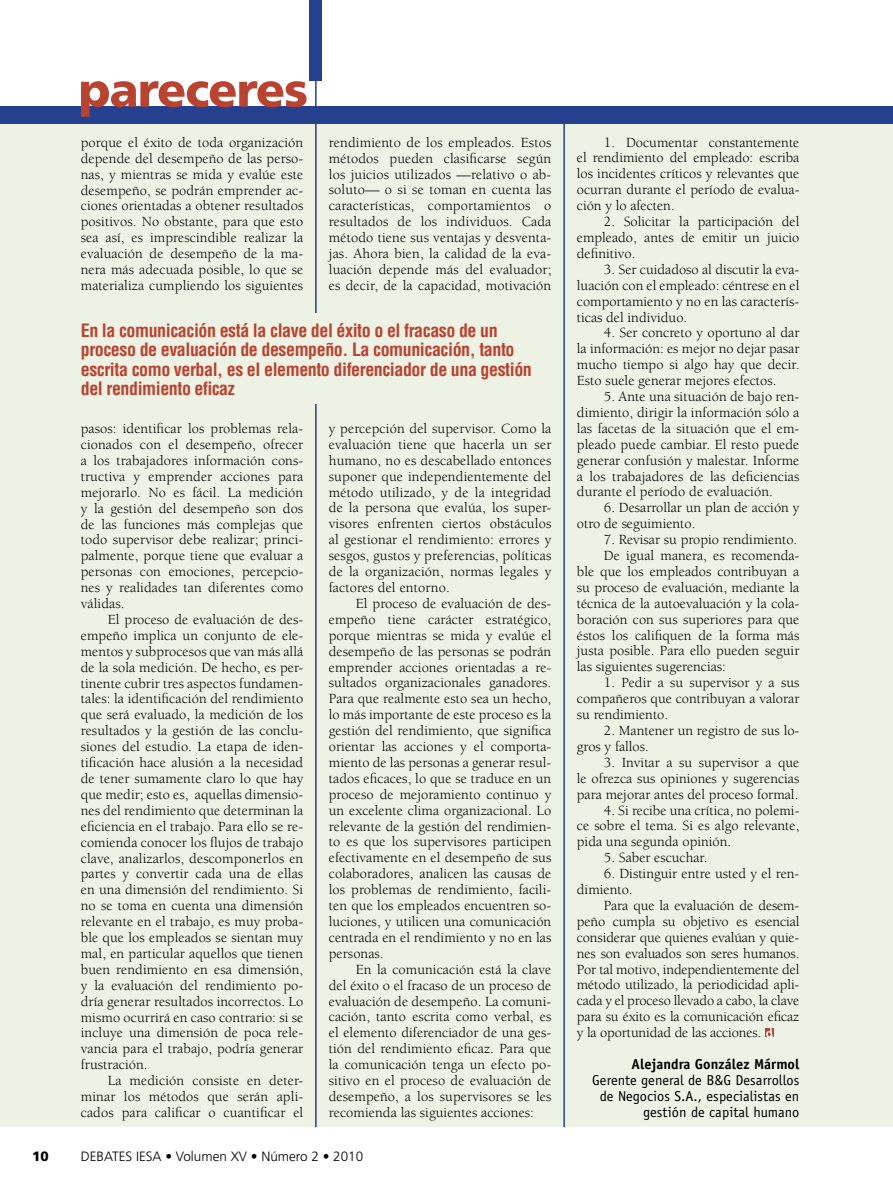
<style>
.page{position:relative;width:893px;height:1191px;background:#fff}
.page>*{position:absolute;margin:0;border:0;box-sizing:border-box;transform-origin:0 0}
.t1{font:700 condensed 18px/19.5px "Helvetica";letter-spacing:-.025em;color:#b84330}
.t2{font:14.4px/15.9px "Berkeley";color:#000;text-align:justify}
.t3{font:14.4px/15.9px "Officina Sans";letter-spacing:.005em;color:#000;text-align:right}
.t4{font:700 14.4px "Officina Sans";color:#000}
.t5{font:300 13.5px "Frutiger";color:#000}
.t6{font:900 13.5px "Frutiger";color:#000}
</style>
<div class="page">
<div style="left:0;top:107px;width:893px;height:1020px;background:#eef2e5"></div>
<div style="left:0;top:106px;width:893px;height:17px;background:#25408f"></div>
<hr style="left:563px;top:108px;width:2px;height:1019px;background:#25408f">
<div style="left:309px;top:0;width:13px;height:81px;background:#25408f"></div>
<hr style="left:315px;top:0;width:2px;height:1127px;background:#25408f">
<svg style="left:81px;top:81px;width:226px;height:36px"></svg>
<div style="left:765px;top:1028px;width:9px;height:9px;background:#b84330"></div>
<svg style="left:766px;top:1028px;width:7px;height:9px"></svg>
<div style="left:81px;top:313px;width:470px;height:91px;background:#eef2e5"></div>
<p class="t2" style="left:81px;top:135px;width:224px">porque el éxito de toda organización depende del desempeño de las perso&shy;nas, y mientras se mida y evalúe este desempeño, se podrán emprender ac&shy;ciones orientadas a obtener resultados positivos. No obstante, para que esto sea así, es imprescindible realizar la evaluación de desempeño de la ma&shy;nera más adecuada posible, lo que se materializa cumpliendo los siguientes</p>
<p class="t2" style="left:329px;top:134px;width:224px">rendimiento de los empleados. Estos métodos pueden clasificarse según los juicios utilizados —relativo o ab&shy;soluto— o si se toman en cuenta las características, comportamientos o resultados de los individuos. Cada método tiene sus ventajas y desventa&shy;jas. Ahora bien, la calidad de la eva&shy;luación depende más del evaluador; es decir, de la capacidad, motivación</p>
<p class="t1" style="left:81px;top:320px;width:453px">En la comunicación está la clave del éxito o el fracaso de un proceso de evaluación de desempeño. La comunicación, tanto escrita como verbal, es el elemento diferenciador de una gestión del rendimiento eficaz</p>
<p class="t2" style="left:81px;top:421px;width:224px">pasos: identificar los problemas rela&shy;cionados con el desempeño, ofrecer a los trabajadores información cons&shy;tructiva y emprender acciones para mejorarlo. No es fácil. La medición y la gestión del desempeño son dos de las funciones más complejas que todo supervisor debe realizar; princi&shy;palmente, porque tiene que evaluar a personas con emociones, percepcio&shy;nes y realidades tan diferentes como válidas.</p>
<p class="t2" style="left:81px;top:612px;width:224px;text-indent:27px">El proceso de evaluación de des&shy;empeño implica un conjunto de ele&shy;mentos y subprocesos que van más allá de la sola medición. De hecho, es per&shy;tinente cubrir tres aspectos fundamen&shy;tales: la identificación del rendimiento que será evaluado, la medición de los resultados y la gestión de las conclu&shy;siones del estudio. La etapa de iden&shy;tificación hace alusión a la necesidad de tener sumamente claro lo que hay que medir; esto es, aquellas dimensio&shy;nes del rendimiento que determinan la eficiencia en el trabajo. Para ello se re&shy;comienda conocer los flujos de trabajo clave, analizarlos, descomponerlos en partes y convertir cada una de ellas en una dimensión del rendimiento. Si no se toma en cuenta una dimensión relevante en el trabajo, es muy proba&shy;ble que los empleados se sientan muy mal, en particular aquellos que tienen buen rendimiento en esa dimensión, y la evaluación del rendimiento po&shy;dría generar resultados incorrectos. Lo mismo ocurrirá en caso contrario: si se incluye una dimensión de poca rele&shy;vancia para el trabajo, podría generar frustración.</p>
<p class="t2" style="left:81px;top:1073px;width:224px;text-indent:27px">La medición consiste en deter&shy;minar los métodos que serán apli&shy;cados para calificar o cuantificar el</p>
<p class="t2" style="left:329px;top:421px;width:224px">y percepción del supervisor. Como la evaluación tiene que hacerla un ser humano, no es descabellado entonces suponer que independientemente del método utilizado, y de la integridad de la persona que evalúa, los super&shy;visores enfrenten ciertos obstáculos al gestionar el rendimiento: errores y sesgos, gustos y preferencias, políticas de la organización, normas legales y factores del entorno.</p>
<p class="t2" style="left:329px;top:596px;width:224px;text-indent:27px">El proceso de evaluación de des&shy;empeño tiene carácter estratégico, porque mientras se mida y evalúe el desempeño de las personas se podrán emprender acciones orientadas a re&shy;sultados organizacionales ganadores.<br>Para que realmente esto sea un hecho, lo más importante de este proceso es la gestión del rendimiento, que significa orientar las acciones y el comporta&shy;miento de las personas a generar resul&shy;tados eficaces, lo que se traduce en un proceso de mejoramiento continuo y un excelente clima organizacional. Lo relevante de la gestión del rendimien&shy;to es que los supervisores participen efectivamente en el desempeño de sus colaboradores, analicen las causas de los problemas de rendimiento, facili&shy;ten que los empleados encuentren so&shy;luciones, y utilicen una comunicación centrada en el rendimiento y no en las personas.</p>
<p class="t2" style="left:329px;top:961px;width:224px;text-indent:27px">En la comunicación está la clave del éxito o el fracaso de un proceso de evaluación de desempeño. La comuni&shy;cación, tanto escrita como verbal, es el elemento diferenciador de una ges&shy;tión del rendimiento eficaz. Para que la comunicación tenga un efecto po&shy;sitivo en el proceso de evaluación de desempeño, a los supervisores se les recomienda las siguientes acciones:</p>
<p class="t6" style="left:32px;top:1148px;width:18px">10</p>
<p class="t5" style="left:81px;top:1148px;width:284px">DEBATES IESA • Volumen XV • Número 2 • 2010</p>
<p class="t2" style="left:577px;top:134px;width:224px;text-indent:27px">1. Documentar constantemente el rendimiento del empleado: escriba los incidentes críticos y relevantes que ocurran durante el período de evalua&shy;ción y lo afecten.</p>
<p class="t2" style="left:577px;top:214px;width:224px;text-indent:27px">2. Solicitar la participación del empleado, antes de emitir un juicio definitivo.</p>
<p class="t2" style="left:577px;top:262px;width:224px;text-indent:27px">3. Ser cuidadoso al discutir la eva&shy;luación con el empleado: céntrese en el comportamiento y no en las caracterís&shy;ticas del individuo.</p>
<p class="t2" style="left:577px;top:325px;width:224px;text-indent:27px">4. Ser concreto y oportuno al dar la información: es mejor no dejar pasar mucho tiempo si algo hay que decir.<br>Esto suele generar mejores efectos.</p>
<p class="t2" style="left:577px;top:389px;width:224px;text-indent:27px">5. Ante una situación de bajo ren&shy;dimiento, dirigir la información sólo a las facetas de la situación que el em&shy;pleado puede cambiar. El resto puede generar confusión y malestar. Informe a los trabajadores de las deficiencias durante el período de evaluación.</p>
<p class="t2" style="left:577px;top:500px;width:224px;text-indent:27px">6. Desarrollar un plan de acción y otro de seguimiento.</p>
<p class="t2" style="left:604px;top:532px;width:195px">7. Revisar su propio rendimiento.</p>
<p class="t2" style="left:604px;top:548px;width:197px">De igual manera, es recomenda-</p>
<p class="t2" style="left:577px;top:564px;width:224px">ble que los empleados contribuyan a</p>
<p class="t2" style="left:577px;top:579px;width:224px">su proceso de evaluación, mediante la</p>
<p class="t2" style="left:577px;top:595px;width:224px">técnica de la autoevaluación y la cola-</p>
<p class="t2" style="left:577px;top:611px;width:224px">boración con sus superiores para que</p>
<p class="t2" style="left:577px;top:627px;width:224px">éstos los califiquen de la forma más</p>
<p class="t2" style="left:577px;top:643px;width:224px">justa posible. Para ello pueden seguir</p>
<p class="t2" style="left:577px;top:659px;width:151px">las siguientes sugerencias:</p>
<p class="t2" style="left:577px;top:675px;width:224px;text-indent:27px">1. Pedir a su supervisor y a sus compañeros que contribuyan a valorar su rendimiento.</p>
<p class="t2" style="left:577px;top:723px;width:224px;text-indent:27px">2. Mantener un registro de sus lo&shy;gros y fallos.</p>
<p class="t2" style="left:577px;top:754px;width:224px;text-indent:27px">3. Invitar a su supervisor a que le ofrezca sus opiniones y sugerencias para mejorar antes del proceso formal.</p>
<p class="t2" style="left:577px;top:802px;width:224px;text-indent:27px">4. Si recibe una crítica, no polemi&shy;ce sobre el tema. Si es algo relevante, pida una segunda opinión.</p>
<p class="t2" style="left:604px;top:850px;width:105px">5. Saber escuchar.</p>
<p class="t2" style="left:577px;top:866px;width:224px;text-indent:27px">6. Distinguir entre usted y el ren&shy;dimiento.</p>
<p class="t2" style="left:577px;top:897px;width:224px;text-indent:27px">Para que la evaluación de desem&shy;peño cumpla su objetivo es esencial considerar que quienes evalúan y quie&shy;nes son evaluados son seres humanos.<br>Por tal motivo, independientemente del método utilizado, la periodicidad apli&shy;cada y el proceso llevado a cabo, la clave para su éxito es la comunicación eficaz y la oportunidad de las acciones.</p>
<p class="t4" style="left:632px;top:1055px;width:169px">Alejandra González Mármol</p>
<p class="t3" style="left:592px;top:1072px;width:209px">Gerente general de B&amp;G Desarrollos de Negocios S.A., especialistas en gestión de capital humano</p>
</div>
